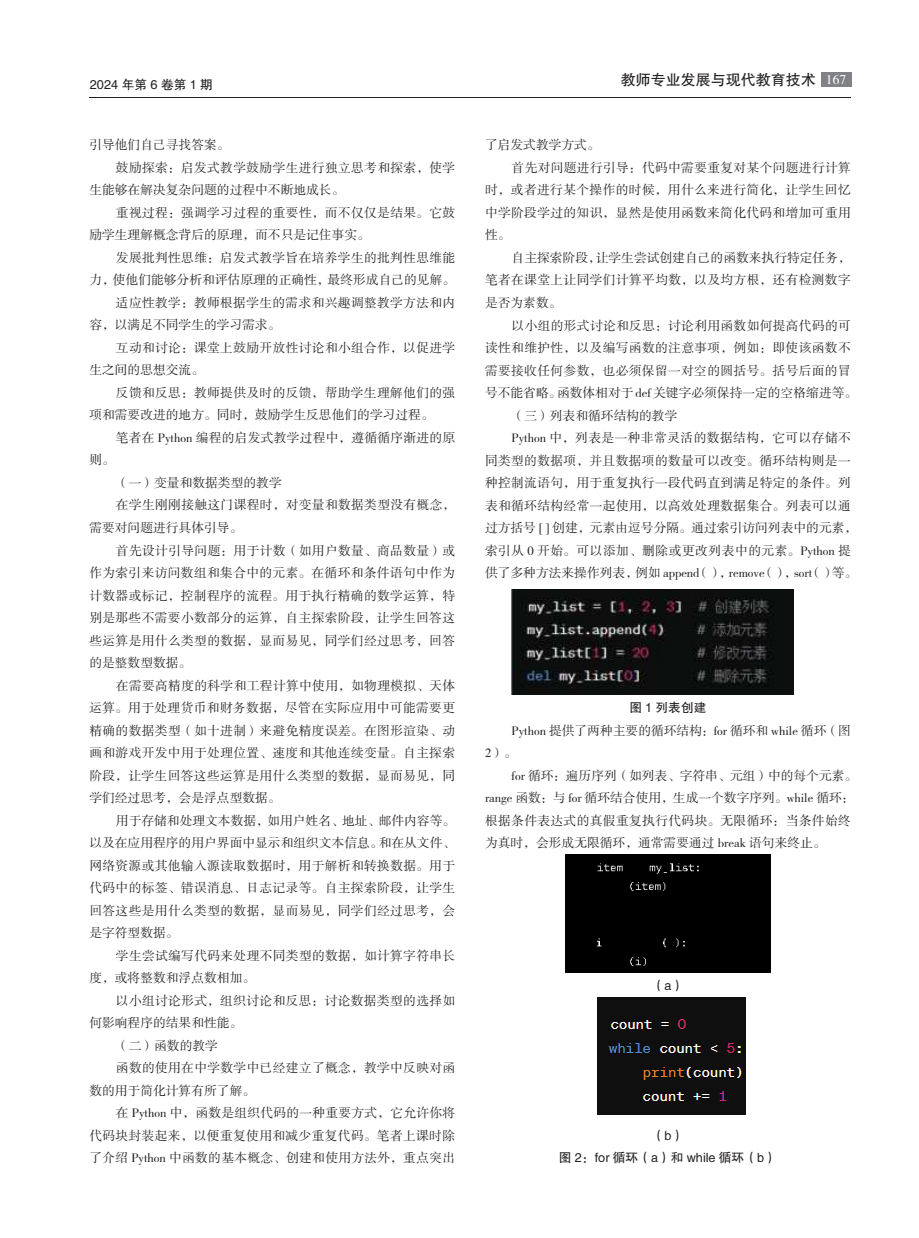
<style>
.page{position:relative;width:919px;height:1238px;background:#fff}
.page>*{position:absolute;margin:0;border:0;box-sizing:border-box;transform-origin:0 0}
.t1{font:15px "FZHTK GBK1 0";color:#231f20}
.t2{font:13.5px "FZSSK GBK1 0";color:#fff}
.t3{font:12.75px "FZSSK GBK1 0";letter-spacing:.025em;color:#231f20}
.t4{font:12.75px/22.5px "FZSSK GBK1 0";color:#231f20}
.t5{font:12.75px/22.5px "FZHTK GBK1 0";color:#231f20;text-align:center}
</style>
<div class="page">
<div style="left:820px;top:72px;width:31px;height:15px;background:#808285"></div>
<hr style="left:89px;top:97px;width:761px;height:1px;background:#231f20">
<img style="left:512px;top:589px;width:281px;height:106px">
<img style="left:597px;top:997px;width:148px;height:117px">
<div style="left:565px;top:854px;width:205px;height:118px;background:#000"></div>
<p class="t5" style="left:90px;top:73px;width:124px">2024 年第 6 卷第 1 期</p>
<p class="t1" style="left:620px;top:72px;width:197px">教师专业发展与现代教育技术</p>
<p class="t2" style="left:825px;top:72px;width:22px">167</p>
<p class="t4" style="left:89px;top:134px;width:142px">引导他们自己寻找答案。</p>
<p class="t3" style="left:116px;top:160px;width:341px">鼓励探索：启发式教学鼓励学生进行独立思考和探索，使学</p>
<p class="t4" style="left:89px;top:179px;width:256px">生能够在解决复杂问题的过程中不断地成长。</p>
<p class="t3" style="left:116px;top:205px;width:341px">重视过程：强调学习过程的重要性，而不仅仅是结果。它鼓</p>
<p class="t4" style="left:89px;top:224px;width:282px">励学生理解概念背后的原理，而不只是记住事实。</p>
<p class="t3" style="left:116px;top:250px;width:341px">发展批判性思维：启发式教学旨在培养学生的批判性思维能</p>
<p class="t4" style="left:89px;top:269px;width:367px">力，使他们能够分析和评估原理的正确性，最终形成自己的见解。</p>
<p class="t3" style="left:116px;top:295px;width:341px">适应性教学：教师根据学生的需求和兴趣调整教学方法和内</p>
<p class="t4" style="left:89px;top:314px;width:193px">容，以满足不同学生的学习需求。</p>
<p class="t3" style="left:116px;top:340px;width:341px">互动和讨论：课堂上鼓励开放性讨论和小组合作，以促进学</p>
<p class="t4" style="left:89px;top:359px;width:116px">生之间的思想交流。</p>
<p class="t3" style="left:116px;top:385px;width:341px">反馈和反思：教师提供及时的反馈，帮助学生理解他们的强</p>
<p class="t4" style="left:89px;top:404px;width:346px">项和需要改进的地方。同时，鼓励学生反思他们的学习过程。</p>
<p class="t3" style="left:116px;top:430px;width:341px">笔者在 Python 编程的启发式教学过程中，遵循循序渐进的原</p>
<p class="t3" style="left:89px;top:453px;width:27px">则。</p>
<p class="t4" style="left:116px;top:472px;width:167px">（一）变量和数据类型的教学</p>
<p class="t3" style="left:116px;top:498px;width:341px">在学生刚刚接触这门课程时，对变量和数据类型没有概念，</p>
<p class="t4" style="left:89px;top:517px;width:154px">需要对问题进行具体引导。</p>
<p class="t3" style="left:116px;top:543px;width:341px">首先设计引导问题：用于计数（如用户数量、商品数量）或</p>
<p class="t3" style="left:89px;top:565px;width:367px">作为索引来访问数组和集合中的元素。在循环和条件语句中作为</p>
<p class="t3" style="left:89px;top:588px;width:367px">计数器或标记，控制程序的流程。用于执行精确的数学运算，特</p>
<p class="t3" style="left:89px;top:610px;width:367px">别是那些不需要小数部分的运算，自主探索阶段，让学生回答这</p>
<p class="t3" style="left:89px;top:633px;width:367px">些运算是用什么类型的数据，显而易见，同学们经过思考，回答</p>
<p class="t4" style="left:89px;top:652px;width:103px">的是整数型数据。</p>
<p class="t3" style="left:116px;top:678px;width:341px">在需要高精度的科学和工程计算中使用，如物理模拟、天体</p>
<p class="t3" style="left:89px;top:700px;width:367px">运算。用于处理货币和财务数据，尽管在实际应用中可能需要更</p>
<p class="t3" style="left:89px;top:723px;width:367px">精确的数据类型（如十进制）来避免精度误差。在图形渲染、动</p>
<p class="t3" style="left:89px;top:745px;width:367px">画和游戏开发中用于处理位置、速度和其他连续变量。自主探索</p>
<p class="t3" style="left:89px;top:768px;width:367px">阶段，让学生回答这些运算是用什么类型的数据，显而易见，同</p>
<p class="t4" style="left:89px;top:787px;width:193px">学们经过思考，会是浮点型数据。</p>
<p class="t4" style="left:116px;top:809px;width:341px">用于存储和处理文本数据，如用户姓名、地址、邮件内容等。</p>
<p class="t4" style="left:89px;top:832px;width:367px">以及在应用程序的用户界面中显示和组织文本信息。和在从文件、</p>
<p class="t3" style="left:89px;top:858px;width:367px">网络资源或其他输入源读取数据时，用于解析和转换数据。用于</p>
<p class="t3" style="left:89px;top:880px;width:367px">代码中的标签、错误消息、日志记录等。自主探索阶段，让学生</p>
<p class="t3" style="left:89px;top:903px;width:367px">回答这些是用什么类型的数据，显而易见，同学们经过思考，会</p>
<p class="t3" style="left:89px;top:925px;width:91px">是字符型数据。</p>
<p class="t3" style="left:116px;top:948px;width:341px">学生尝试编写代码来处理不同类型的数据，如计算字符串长</p>
<p class="t4" style="left:89px;top:967px;width:167px">度，或将整数和浮点数相加。</p>
<p class="t3" style="left:116px;top:993px;width:341px">以小组讨论形式，组织讨论和反思：讨论数据类型的选择如</p>
<p class="t4" style="left:89px;top:1012px;width:154px">何影响程序的结果和性能。</p>
<p class="t3" style="left:116px;top:1038px;width:103px">（二）函数的教学</p>
<p class="t3" style="left:116px;top:1060px;width:341px">函数的使用在中学数学中已经建立了概念，教学中反映对函</p>
<p class="t4" style="left:89px;top:1079px;width:167px">数的用于简化计算有所了解。</p>
<p class="t3" style="left:116px;top:1105px;width:341px">在 Python 中，函数是组织代码的一种重要方式，它允许你将</p>
<p class="t3" style="left:89px;top:1128px;width:367px">代码块封装起来，以便重复使用和减少重复代码。笔者上课时除</p>
<p class="t3" style="left:89px;top:1150px;width:367px">了介绍 Python 中函数的基本概念、创建和使用方法外，重点突出</p>
<p class="t4" style="left:485px;top:134px;width:116px">了启发式教学方式。</p>
<p class="t3" style="left:511px;top:160px;width:341px">首先对问题进行引导：代码中需要重复对某个问题进行计算</p>
<p class="t3" style="left:485px;top:183px;width:367px">时，或者进行某个操作的时候，用什么来进行简化，让学生回忆</p>
<p class="t3" style="left:485px;top:205px;width:367px">中学阶段学过的知识，显然是使用函数来简化代码和增加可重用</p>
<p class="t3" style="left:485px;top:228px;width:27px">性。</p>
<p class="t4" style="left:511px;top:247px;width:341px">自主探索阶段，让学生尝试创建自己的函数来执行特定任务，</p>
<p class="t3" style="left:485px;top:273px;width:367px">笔者在课堂上让同学们计算平均数，以及均方根，还有检测数字</p>
<p class="t3" style="left:485px;top:295px;width:78px">是否为素数。</p>
<p class="t3" style="left:511px;top:318px;width:341px">以小组的形式讨论和反思：讨论利用函数如何提高代码的可</p>
<p class="t3" style="left:485px;top:340px;width:367px">读性和维护性，以及编写函数的注意事项，例如：即使该函数不</p>
<p class="t3" style="left:485px;top:363px;width:367px">需要接收任何参数，也必须保留一对空的圆括号。括号后面的冒</p>
<p class="t4" style="left:485px;top:382px;width:374px">号不能省略。函数体相对于 def 关键字必须保持一定的空格缩进等。</p>
<p class="t4" style="left:511px;top:404px;width:167px">（三）列表和循环结构的教学</p>
<p class="t3" style="left:511px;top:431px;width:341px">Python 中，列表是一种非常灵活的数据结构，它可以存储不</p>
<p class="t3" style="left:485px;top:453px;width:367px">同类型的数据项，并且数据项的数量可以改变。循环结构则是一</p>
<p class="t3" style="left:485px;top:476px;width:367px">种控制流语句，用于重复执行一段代码直到满足特定的条件。列</p>
<p class="t3" style="left:485px;top:498px;width:367px">表和循环结构经常一起使用，以高效处理数据集合。列表可以通</p>
<p class="t4" style="left:485px;top:517px;width:374px">过方括号 [ ] 创建，元素由逗号分隔。通过索引访问列表中的元素，</p>
<p class="t3" style="left:485px;top:543px;width:367px">索引从 0 开始。可以添加、删除或更改列表中的元素。Python 提</p>
<p class="t4" style="left:485px;top:562px;width:374px">供了多种方法来操作列表，例如 append（），remove（），sort（）等。</p>
<p class="t5" style="left:629px;top:697px;width:79px">图 1 列表创建</p>
<p class="t4" style="left:485px;top:719px;width:367px;text-indent:27px">Python 提供了两种主要的循环结构：for 循环和 while 循环（图<br>2）。</p>
<p class="t4" style="left:485px;top:764px;width:374px;text-indent:27px">for 循环：遍历序列（如列表、字符串、元组）中的每个元素。range 函数：与 for 循环结合使用，生成一个数字序列。while 循环：根据条件表达式的真假重复执行代码块。无限循环：当条件始终为真时，会形成无限循环，通常需要通过 break 语句来终止。</p>
<p class="t5" style="left:651px;top:974px;width:34px">（a）</p>
<p class="t5" style="left:559px;top:1124px;width:219px">（b）<br>图 2：for 循环（a）和 while 循环（b）</p>
</div>
